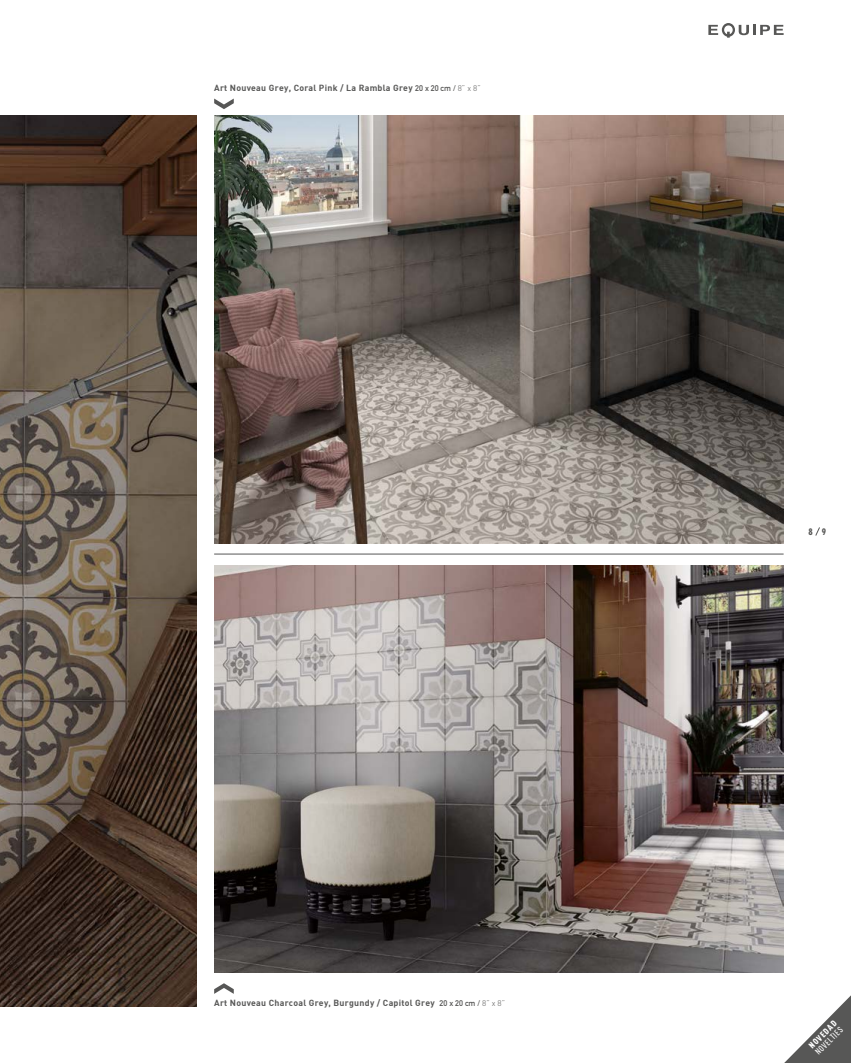
<style>
.page{position:relative;width:851px;height:1063px;background:#fff}
.page>*{position:absolute;margin:0;border:0;box-sizing:border-box;transform-origin:0 0}
.t1{font:8.75px "DIN Bold";letter-spacing:.03em;color:#575756}
.t2{font:500 8.75px "DIN Cond";color:#fff}
.t3{font:900 8.75px "DIN Cond";color:#fff}
.t4{font:700 condensed 8.75px "Futura";color:#575756}
.s1{font-family:"DIN Alternate";font-weight:700;font-size:8.12px}
.s2{font-family:"DIN";font-weight:300;font-size:8.12px}
</style>
<div class="page">
<svg style="left:784px;top:996px;width:66px;height:67px"></svg>
<img style="left:214px;top:565px;width:569px;height:407px">
<img style="left:214px;top:116px;width:569px;height:427px">
<hr style="left:214px;top:554px;width:569px;height:1px;background:#575756">
<svg style="left:214px;top:983px;width:20px;height:11px"></svg>
<svg style="left:214px;top:99px;width:20px;height:10px"></svg>
<img style="left:0;top:116px;width:196px;height:890px">
<svg style="left:708px;top:23px;width:75px;height:15px"></svg>
<svg style="left:815px;top:527px;width:5px;height:9px"></svg>
<p class="t1" style="left:214px;top:83px;width:268px">Art Nouveau Grey, Coral Pink / La Rambla Grey <span class="s1">20 x 20 cm /</span> <span class="s2">8” x 8”</span></p>
<p class="t1" style="left:214px;top:997px;width:292px">Art Nouveau Charcoal Grey, Burgundy / Capitol Grey <span class="s1">20 x 20 cm /</span> <span class="s2">8” x 8”</span></p>
<p class="t4" style="left:808px;top:526px;width:19px">8 9</p>
<p class="t3" style="left:806px;top:1043px;width:37px;rotate:-45deg">NOVEDAD</p>
<p class="t2" style="left:812px;top:1050px;width:37px;rotate:-45deg">NOVELTIES</p>
</div>
